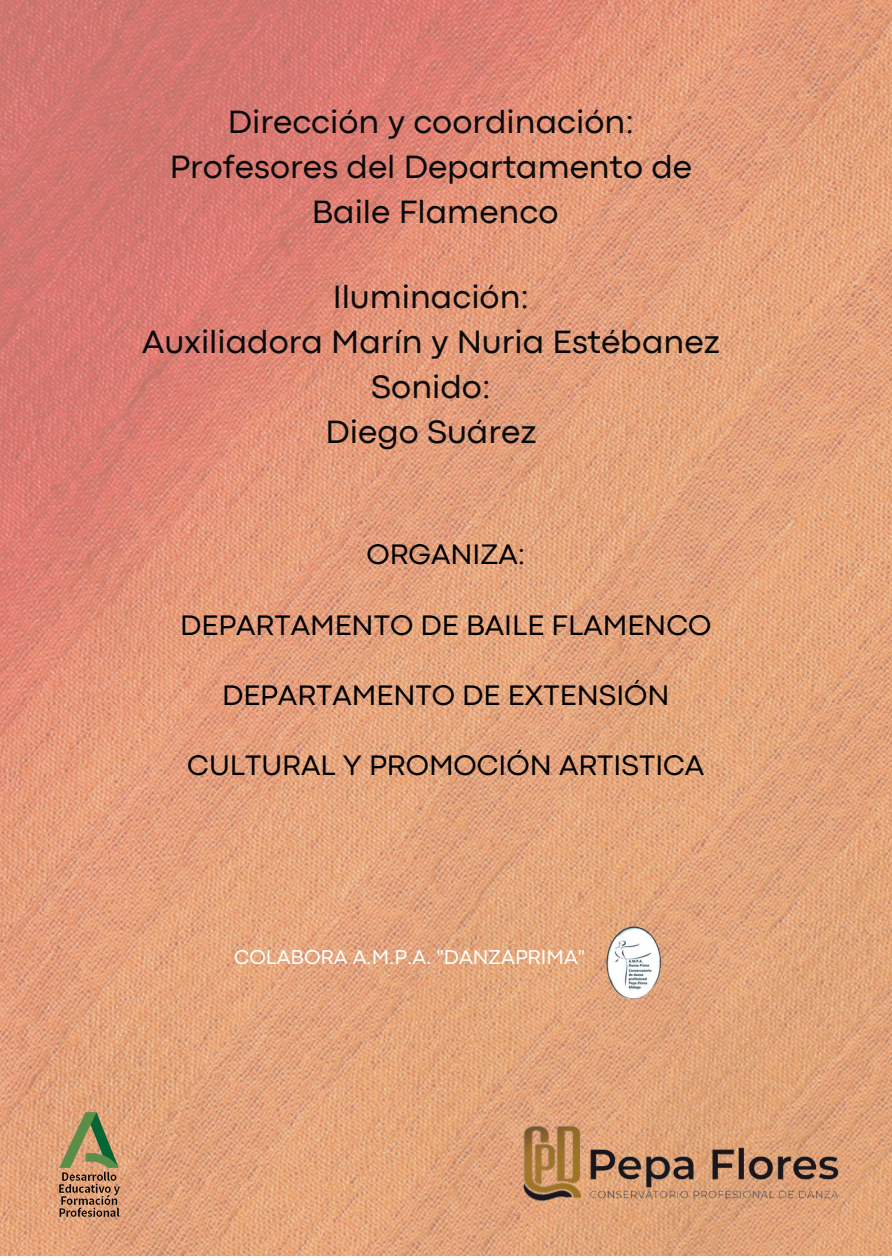
<style>
.page{position:relative;width:892px;height:1258px;background:#fff}
.page>*{position:absolute;margin:0;border:0;box-sizing:border-box;transform-origin:0 0}
.t1{font:33.6px "Codec Pro";color:#0a0a0a}
.t2{font:29.4px "Codec Pro";color:#000}
.t3{font:21px "Codec Pro";color:#fff}
</style>
<div class="page">
<img style="left:0;top:0;width:891px;height:1255px">
<img style="left:30px;top:1107px;width:118px;height:119px">
<img style="left:596px;top:921px;width:72px;height:81px">
<img style="left:523px;top:1118px;width:315px;height:97px">
<p class="t1" style="left:228px;top:110px;width:407px">Dirección y coordinación:</p>
<p class="t1" style="left:170px;top:155px;width:523px">Profesores del Departamento de</p>
<p class="t1" style="left:311px;top:200px;width:248px">Baile Flamenco</p>
<p class="t1" style="left:332px;top:285px;width:198px">Iluminación:</p>
<p class="t1" style="left:142px;top:330px;width:578px">Auxiliadora Marín y Nuria Estébanez</p>
<p class="t1" style="left:371px;top:375px;width:121px">Sonido:</p>
<p class="t1" style="left:325px;top:420px;width:212px">Diego Suárez</p>
<p class="t2" style="left:366px;top:544px;width:160px">ORGANIZA:</p>
<p class="t2" style="left:180px;top:614px;width:532px">DEPARTAMENTO DE BAILE FLAMENCO</p>
<p class="t2" style="left:222px;top:684px;width:449px">DEPARTAMENTO DE EXTENSIÓN</p>
<p class="t2" style="left:187px;top:755px;width:518px">CULTURAL Y PROMOCIÓN ARTISTICA</p>
<p class="t3" style="left:234px;top:949px;width:352px">COLABORA A.M.P.A. "DANZAPRIMA"</p>
</div>
